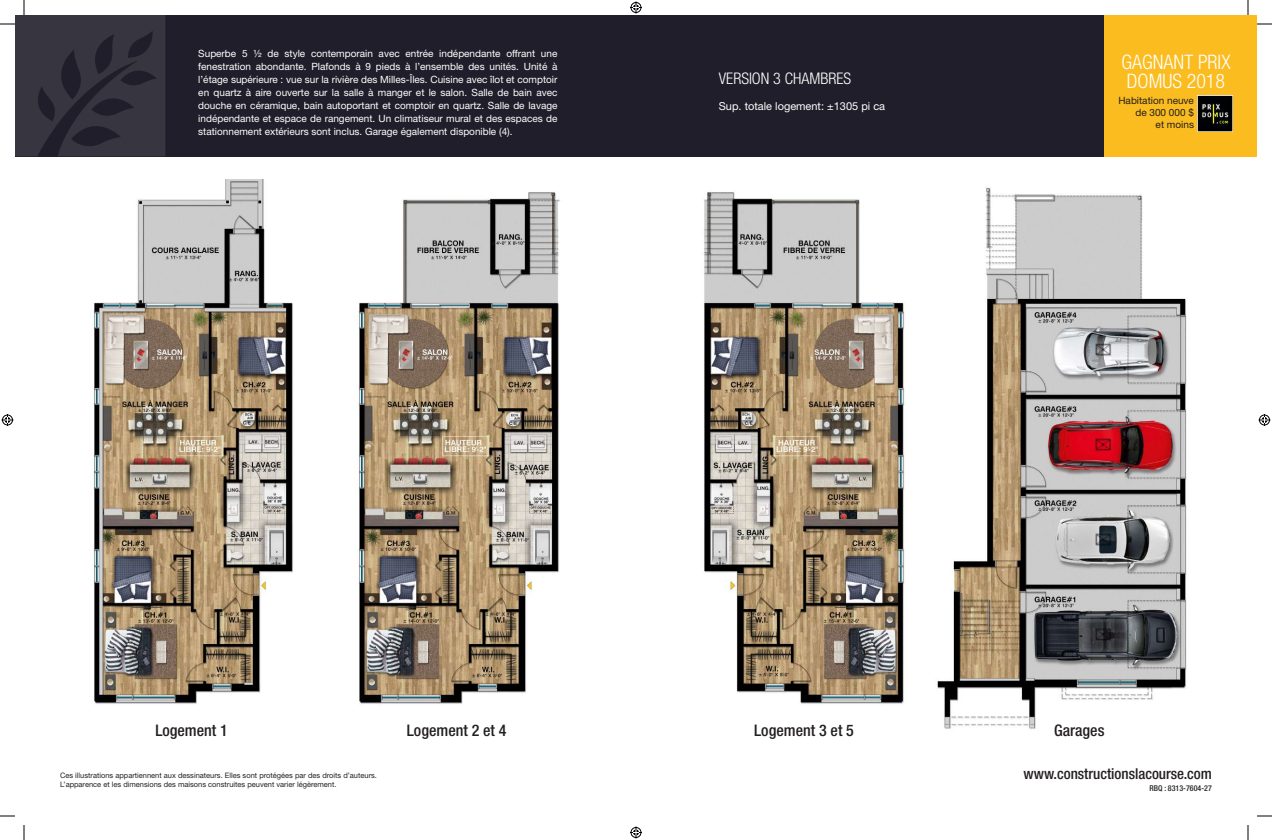
<style>
.page{position:relative;width:1272px;height:840px;background:#fff}
.page>*{position:absolute;margin:0;border:0;box-sizing:border-box;transform-origin:0 0}
.t1{font:300 condensed 20px/19px "Helvetica Neue LT Std";color:#fff}
.t2{font:500 condensed 16px "Helvetica Neue LT Std";color:#231f20}
.t3{font:300 condensed 16px "Helvetica Neue LT Std";color:#fff}
.t4{font:500 condensed 15px "Helvetica Neue LT Std";color:#231f20}
.t5{font:11px "Helvetica Neue LT Std";color:#fff}
.t6{font:10px/13px "Helvetica Neue LT Std";color:#fff;text-align:justify}
.t7{font:10px/12px "Helvetica Neue LT Std";color:#231f20;text-align:right}
.t8{font:500 condensed 8px "Helvetica Neue LT Std";color:#231f20}
.t9{font:7.5px/9px "Helvetica Neue LT Std";color:#231f20}
</style>
<div class="page">
<img style="left:92px;top:180px;width:201px;height:524px">
<img style="left:355px;top:192px;width:205px;height:512px">
<img style="left:704px;top:192px;width:201px;height:512px">
<img style="left:937px;top:188px;width:250px;height:541px">
<div style="left:15px;top:15px;width:1242px;height:141px;background:#1f1e2a"></div>
<div style="left:1104px;top:15px;width:153px;height:141px;background:#fabc1f"></div>
<img style="left:1197px;top:96px;width:36px;height:35px">
<svg style="left:1257px;top:23px;width:15px;height:2px"></svg>
<svg style="left:0;top:815px;width:15px;height:2px"></svg>
<svg style="left:1257px;top:815px;width:15px;height:2px"></svg>
<svg style="left:0;top:0;width:165px;height:156px"></svg>
<svg style="left:23px;top:825px;width:2px;height:15px"></svg>
<svg style="left:1247px;top:0;width:2px;height:15px"></svg>
<svg style="left:1247px;top:825px;width:2px;height:15px"></svg>
<svg style="left:630px;top:2px;width:12px;height:12px"></svg>
<svg style="left:630px;top:826px;width:12px;height:12px"></svg>
<svg style="left:2px;top:414px;width:12px;height:12px"></svg>
<svg style="left:1258px;top:414px;width:12px;height:12px"></svg>
<p class="t6" style="left:198px;top:47px;width:361px">Superbe 5 ½ de style contemporain avec entrée indépendante offrant une fenestration abondante. Plafonds à 9 pieds à l’ensemble des unités. Unité à l’étage supérieure : vue sur la rivière des Milles-Îles. Cuisine avec îlot et comptoir en quartz à aire ouverte sur la salle à manger et le salon. Salle de bain avec douche en céramique, bain autoportant et comptoir en quartz. Salle de lavage indépendante et espace de rangement. Un climatiseur mural et des espaces de stationnement extérieurs sont inclus. Garage également disponible (4).</p>
<h2 class="t3" style="left:719px;top:69px;width:134px">VERSION 3 CHAMBRES</h2>
<p class="t5" style="left:719px;top:100px;width:168px">Sup. totale logement: ±1305 pi ca</p>
<h1 class="t1" style="left:1121px;top:52px;width:111px">GAGNANT PRIX<br>DOMUS 2018</h1>
<p class="t7" style="left:1118px;top:95px;width:77px">Habitation neuve de 300 000 $<br>et moins</p>
<h2 class="t2" style="left:155px;top:721px;width:74px">Logement 1</h2>
<h2 class="t2" style="left:407px;top:721px;width:101px">Logement 2 et 4</h2>
<h2 class="t2" style="left:754px;top:721px;width:101px">Logement 3 et 5</h2>
<h2 class="t2" style="left:1054px;top:721px;width:52px">Garages</h2>
<p class="t9" style="left:60px;top:771px;width:319px">Ces illustrations appartiennent aux dessinateurs. Elles sont protégées par des droits d’auteurs.<br>L’apparence et les dimensions des maisons construites peuvent varier légèrement.</p>
<h3 class="t4" style="left:1023px;top:765px;width:190px">www.constructionslacourse.com</h3>
<p class="t8" style="left:1149px;top:783px;width:64px">RBQ : 8313-7604-27</p>
</div>
